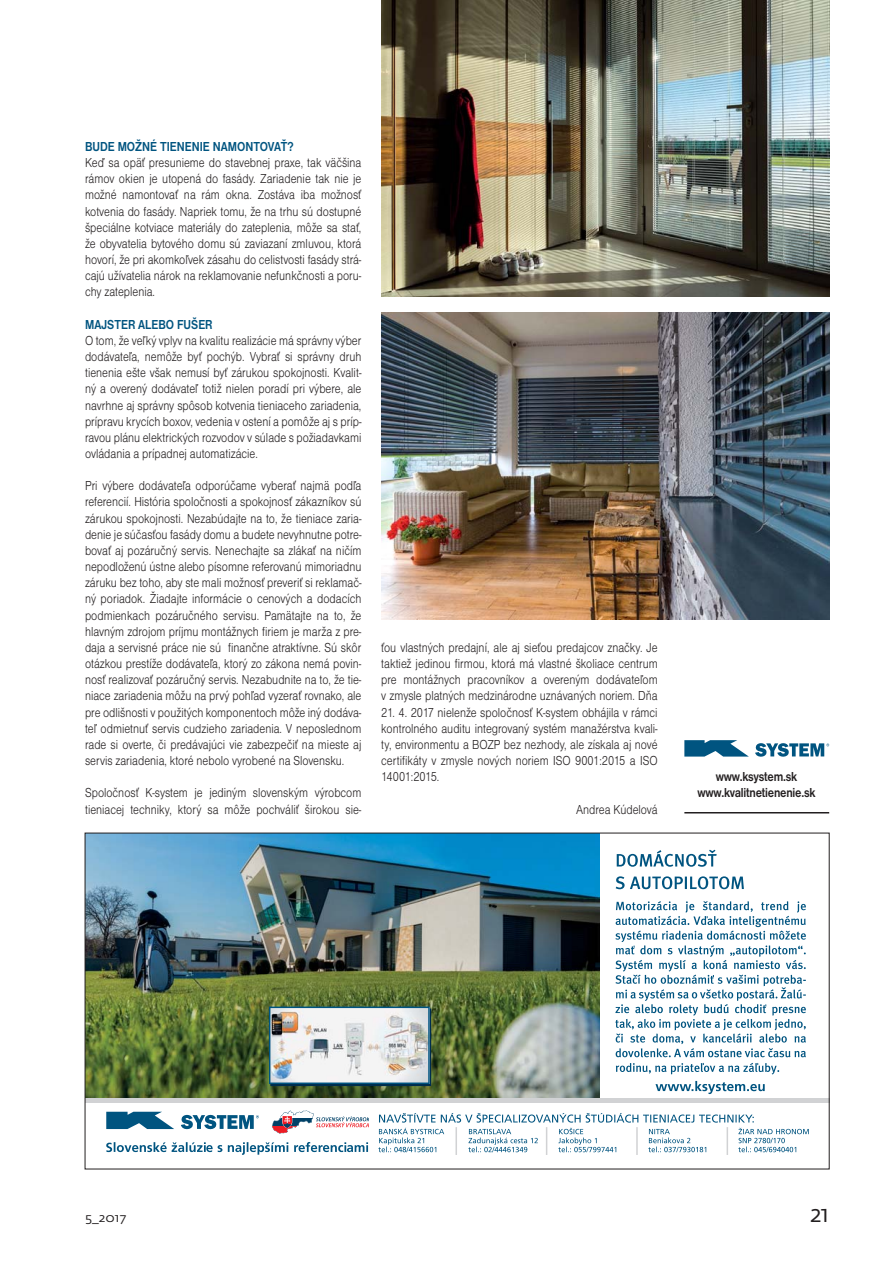
<style>
.page{position:relative;width:893px;height:1263px;background:#fff}
.page>*{position:absolute;margin:0;border:0;box-sizing:border-box;transform-origin:0 0}
.t1{font:23.4px "Fedra Sans Std";color:#231f20}
.t2{font:13.5px/16.2px "Nimbus San DEE Ligh";color:#231f20;text-align:justify;scale:.85 1}
.t3{font:700 13.5px "Nimbus San DEE";color:#005480;scale:.85 1}
.t4{font:700 13.5px/16.2px "Nimbus San DEE";letter-spacing:-.02em;color:#231f20;text-align:center;scale:.85 1}
.t5{font:12.45px "Fedra Sans Std";color:#231f20;scale:1.09 1}
</style>
<div class="page">
<img style="left:87px;top:835px;width:741px;height:320px">
<svg style="left:684px;top:740px;width:146px;height:17px"></svg>
<hr style="left:684px;top:812px;width:145px;height:1px;background:#231f20">
<img style="left:381px;top:0;width:448px;height:296px">
<img style="left:381px;top:313px;width:448px;height:307px">
<p class="t3" style="left:85px;top:141px;width:247px">BUDE MOŽNÉ TIENENIE NAMONTOVAŤ?</p>
<p class="t2" style="left:85px;top:156px;width:327px">Keď sa opäť presunieme do stavebnej praxe, tak väčšina rámov okien je utopená do fasády. Zariadenie tak nie je možné namontovať na rám okna. Zostáva iba možnosť kotvenia do fasády. Napriek tomu, že na trhu sú dostupné špeciálne kotviace materiály do zateplenia, môže sa stať, že obyvatelia bytového domu sú zaviazaní zmluvou, ktorá hovorí, že pri akomkoľvek zásahu do celistvosti fasády strá&shy;cajú užívatelia nárok na reklamovanie nefunkčnosti a poru&shy;chy zateplenia.</p>
<p class="t3" style="left:85px;top:319px;width:152px">MAJSTER ALEBO FUŠER</p>
<p class="t2" style="left:85px;top:333px;width:327px">O tom, že veľký vplyv na kvalitu realizácie má správny výber dodávateľa, nemôže byť pochýb. Vybrať si správny druh tienenia ešte však nemusí byť zárukou spokojnosti. Kvalit&shy;ný a overený dodávateľ totiž nielen poradí pri výbere, ale navrhne aj správny spôsob kotvenia tieniaceho zariadenia, prípravu krycích boxov, vedenia v ostení a pomôže aj s príp&shy;ravou plánu elektrických rozvodov v súlade s požiadavkami ovládania a prípadnej automatizácie.</p>
<p class="t2" style="left:85px;top:479px;width:327px">Pri výbere dodávateľa odporúčame vyberať najmä podľa referencií. História spoločnosti a spokojnosť zákazníkov sú zárukou spokojnosti. Nezabúdajte na to, že tieniace zaria&shy;denie je súčasťou fasády domu a budete nevyhnutne potre&shy;bovať aj pozáručný servis. Nenechajte sa zlákať na ničím nepodloženú ústne alebo písomne referovanú mimoriadnu záruku bez toho, aby ste mali možnosť preveriť si reklamač&shy;ný poriadok. Žiadajte informácie o cenových a dodacích podmienkach pozáručného servisu. Pamätajte na to, že hlavným zdrojom príjmu montážnych firiem je marža z pre&shy;daja a servisné práce nie sú finančne atraktívne. Sú skôr otázkou prestíže dodávateľa, ktorý zo zákona nemá povin&shy;nosť realizovať pozáručný servis. Nezabudnite na to, že tie&shy;niace zariadenia môžu na prvý pohľad vyzerať rovnako, ale pre odlišnosti v použitých komponentoch môže iný dodáva&shy;teľ odmietnuť servis cudzieho zariadenia. V neposlednom rade si overte, či predávajúci vie zabezpečiť na mieste aj servis zariadenia, ktoré nebolo vyrobené na Slovensku.</p>
<p class="t2" style="left:85px;top:786px;width:327px">Spoločnosť K-system je jediným slovenským výrobcom tieniacej techniky, ktorý sa môže pochváliť širokou sie-</p>
<p class="t2" style="left:381px;top:640px;width:327px">ťou vlastných predajní, ale aj sieťou predajcov značky. Je taktiež jedinou firmou, ktorá má vlastné školiace centrum pre montážnych pracovníkov a overeným dodávateľom v zmysle platných medzinárodne uznávaných noriem. Dňa</p>
<p class="t2" style="left:381px;top:705px;width:327px">21. 4. 2017 nielenže spoločnosť K-system obhájila v rámci kontrolného auditu integrovaný systém manažérstva kvali&shy;ty, environmentu a BOZP bez nezhody, ale získala aj nové certifikáty v zmysle nových noriem ISO 9001:2015 a ISO 14001:2015.</p>
<p class="t2" style="left:576px;top:802px;width:98px">Andrea Kúdelová</p>
<p class="t4" style="left:698px;top:769px;width:140px">www.ksystem.sk www.kvalitnetienenie.sk</p>
<p class="t5" style="left:85px;top:1213px;width:39px">5_2017</p>
<h1 class="t1" style="left:810px;top:1205px;width:21px">21</h1>
</div>
